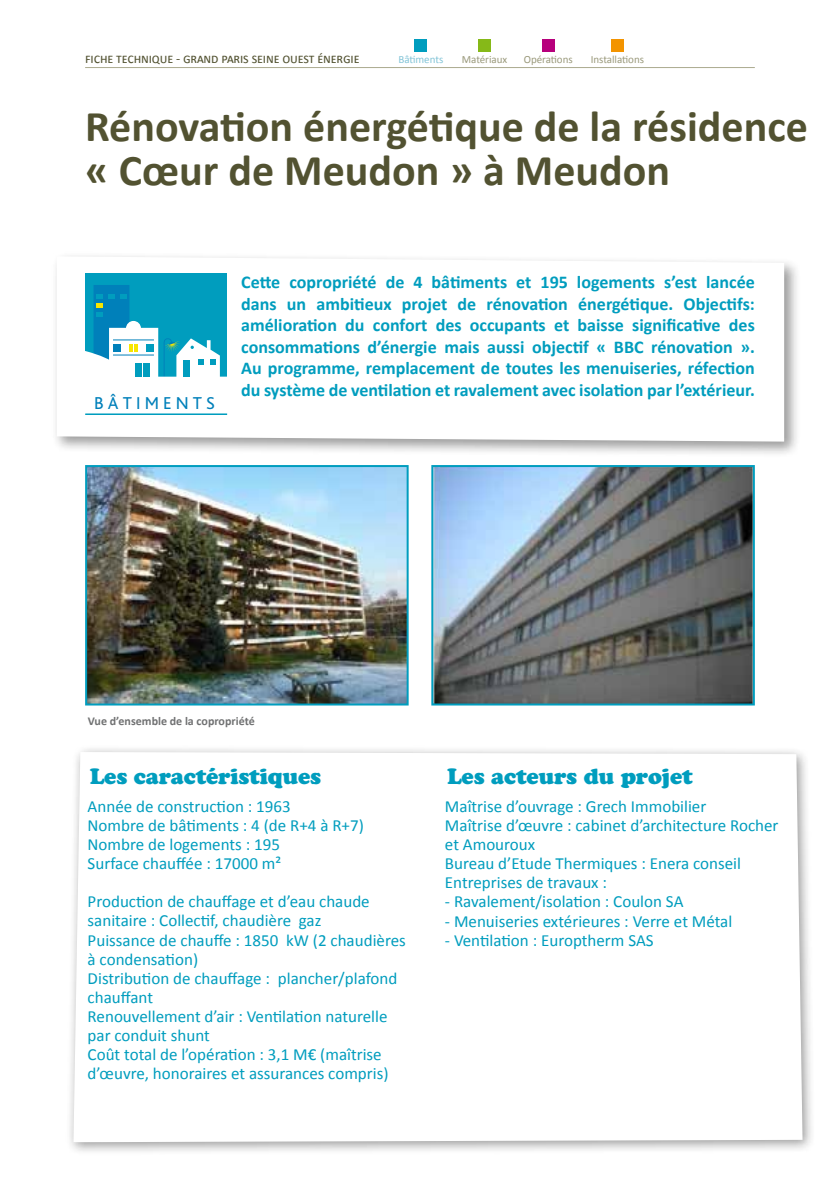
<style>
.page{position:relative;width:840px;height:1191px;background:#fff}
.page>*{position:absolute;margin:0;border:0;box-sizing:border-box;transform-origin:0 0}
.t1{font:700 44px/44px "Calibri";color:#525231}
.t2{font:22px "Cooper Black Std";letter-spacing:-.01em;color:#009dbe}
.t3{font:700 18px/21.6px "Calibri";color:#009dbe;text-align:justify}
.t4{font:18px "Bliss";letter-spacing:.23em;color:#0080ba}
.t5{font:17px/19px "Calibri";color:#009dbe}
.t6{font:14px "Calibri";letter-spacing:-.01em;color:#525231}
.t7{font:700 12px "Calibri";color:#707172}
.t8{font:11px "Calibri";letter-spacing:-.005em;color:#9a997b}
.t9{font:11px "Calibri";color:#82c4d7}
</style>
<div class="page">
<hr style="left:85px;top:67px;width:669px;height:1px;background:#abaa8f">
<div style="left:414px;top:39px;width:13px;height:13px;background:#009dbe"></div>
<div style="left:478px;top:39px;width:12px;height:13px;background:#86b918"></div>
<div style="left:541px;top:39px;width:13px;height:13px;background:#b7007c"></div>
<div style="left:610px;top:39px;width:13px;height:13px;background:#f39400"></div>
<div style="left:51px;top:251px;width:749px;height:207px;background:#000;opacity:.4"></div>
<svg style="left:57px;top:256px;width:726px;height:185px"></svg>
<div style="left:85px;top:273px;width:142px;height:141px;background:#009dbe"></div>
<div style="left:93px;top:285px;width:36px;height:77px;background:#0080ba"></div>
<svg style="left:85px;top:294px;width:142px;height:119px"></svg>
<hr style="left:85px;top:413px;width:142px;height:2px;background:#009dbe">
<div style="left:136px;top:363px;width:6px;height:13px;background:#009dbe"></div>
<div style="left:143px;top:363px;width:7px;height:13px;background:#009dbe"></div>
<hr style="left:113px;top:354px;width:41px;height:1px;background:#0080ba">
<hr style="left:113px;top:339px;width:41px;height:1px;background:#0080ba">
<div style="left:126px;top:321px;width:15px;height:15px;background:#fff;border-radius:50%"></div>
<div style="left:65px;top:744px;width:750px;height:412px;background:#000;opacity:.4"></div>
<svg style="left:73px;top:752px;width:729px;height:390px"></svg>
<img style="left:88px;top:468px;width:317px;height:234px">
<div style="left:85px;top:465px;width:323px;height:240px;border:2px solid #009dbe"></div>
<img style="left:434px;top:468px;width:317px;height:234px">
<div style="left:431px;top:465px;width:323px;height:240px;border:2px solid #009dbe"></div>
<p class="t6" style="left:85px;top:50px;width:276px">fiche technique - grand paris seine ouest énergie</p>
<p class="t9" style="left:398px;top:52px;width:46px">Bâtiments</p>
<p class="t8" style="left:461px;top:52px;width:47px">Matériaux</p>
<p class="t8" style="left:523px;top:52px;width:50px">Opérations</p>
<p class="t8" style="left:590px;top:52px;width:55px">Installations</p>
<h1 class="t1" style="left:85px;top:104px;width:723px">Rénovation énergétique de la résidence « Cœur de Meudon » à Meudon</h1>
<p class="t4" style="left:94px;top:394px;width:122px">BÂTIMENTS</p>
<p class="t3" style="left:241px;top:271px;width:515px">Cette copropriété de 4 bâtiments et 195 logements s’est lancée dans un ambitieux projet de rénovation énergétique. Objectifs: amélioration du confort des occupants et baisse significative des consommations d’énergie mais aussi objectif « BBC rénovation ».<br>Au programme, remplacement de toutes les menuiseries, réfection du système de ventilation et ravalement avec isolation par l’extérieur.</p>
<p class="t7" style="left:88px;top:713px;width:168px">Vue d’ensemble de la copropriété</p>
<p class="t2" style="left:90px;top:763px;width:233px">Les caractéristiques</p>
<p class="t5" style="left:88px;top:797px;width:277px">Année de construction : 1963<br>Nombre de bâtiments : 4 (de R+4 à R+7)<br>Nombre de logements : 195<br>Surface chauffée : 17000 m²</p>
<p class="t5" style="left:88px;top:892px;width:319px">Production de chauffage et d’eau chaude sanitaire : Collectif, chaudière gaz<br>Puissance de chauffe : 1850 kW (2 chaudières à condensation)<br>Distribution de chauffage : plancher/plafond chauffant<br>Renouvellement d’air : Ventilation naturelle par conduit shunt<br>Coût total de l’opération : 3,1 M€ (maîtrise d’œuvre, honoraires et assurances compris)</p>
<p class="t2" style="left:447px;top:763px;width:247px">Les acteurs du projet</p>
<p class="t5" style="left:444px;top:797px;width:335px">Maîtrise d’ouvrage : Grech Immobilier<br>Maîtrise d’œuvre : cabinet d’architecture Rocher et Amouroux<br>Bureau d’Etude Thermiques : Enera conseil Entreprises de travaux :</p>
<p class="t5" style="left:444px;top:892px;width:240px">- Ravalement/isolation : Coulon SA</p>
<p class="t5" style="left:444px;top:911px;width:289px">- Menuiseries extérieures : Verre et Métal</p>
<p class="t5" style="left:444px;top:930px;width:210px">- Ventilation : Europtherm SAS</p>
</div>
